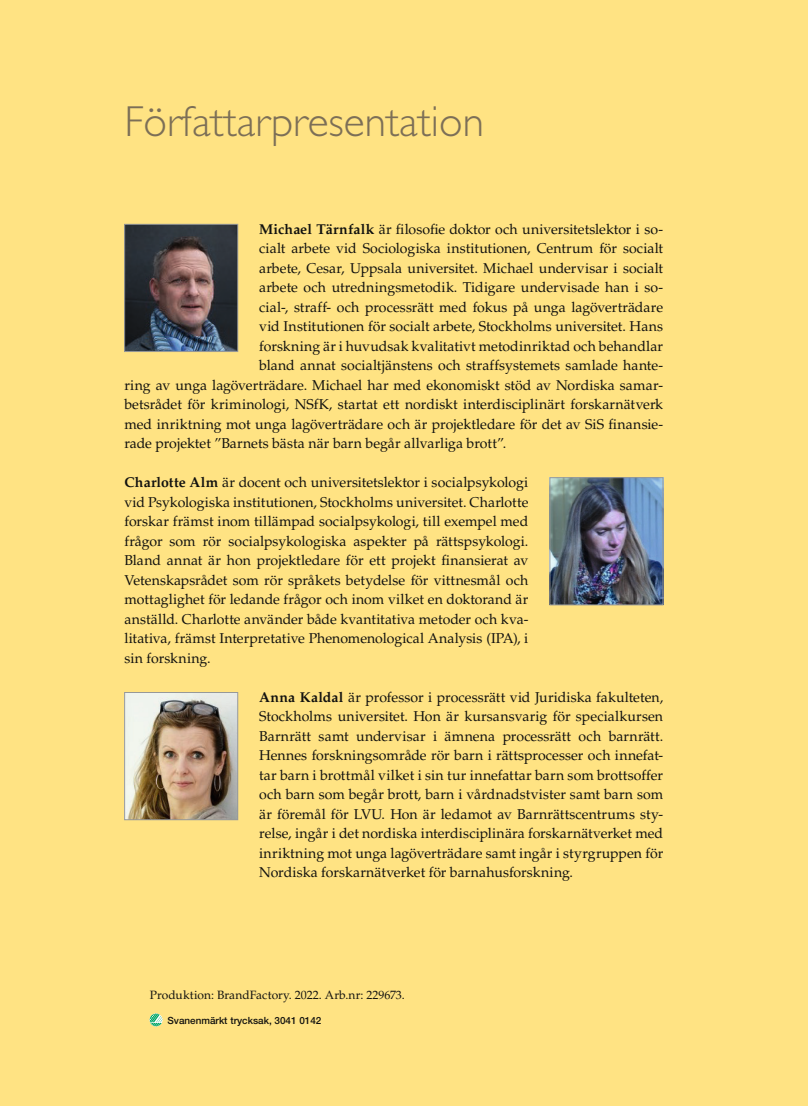
<style>
.page{position:relative;width:808px;height:1106px;background:#ffe383}
.page>*{position:absolute;margin:0;border:0;box-sizing:border-box;transform-origin:0 0}
.t1{font:300 43.5px "Gill Sans Std";color:#7c6f57}
.t2{font:14.25px/19.5px "Palatino LT Std";letter-spacing:.005em;color:#11110f;text-align:justify}
.t3{font:12px "Palatino LT Std";letter-spacing:.005em;color:#11110f}
.t4{font:500 9.9px "Helvetica Neue LT Std";color:#11110f}
.s1{font-weight:700}
</style>
<div class="page">
<svg style="left:150px;top:1013px;width:12px;height:13px"></svg>
<img style="left:126px;top:226px;width:110px;height:124px">
<div style="left:124px;top:224px;width:114px;height:128px;border:1px solid #979998"></div>
<img style="left:126px;top:694px;width:110px;height:124px">
<div style="left:124px;top:692px;width:114px;height:128px;border:1px solid #979998"></div>
<img style="left:552px;top:479px;width:109px;height:124px">
<div style="left:550px;top:477px;width:113px;height:128px;border:1px solid #979998"></div>
<h1 class="t1" style="left:124px;top:97px;width:361px">Författarpresentation</h1>
<p class="t2" style="left:259px;top:219px;width:405px"><span class="s1">Michael Tärnfalk</span> är filosofie doktor och universitetslektor i so-</p>
<p class="t2" style="left:259px;top:239px;width:405px">cialt arbete vid Sociologiska institutionen, Centrum för socialt</p>
<p class="t2" style="left:259px;top:258px;width:405px">arbete, Cesar, Uppsala universitet. Michael undervisar i socialt</p>
<p class="t2" style="left:259px;top:278px;width:405px">arbete och utredningsmetodik. Tidigare undervisade han i so-</p>
<p class="t2" style="left:259px;top:297px;width:405px">cial-, straff- och processrätt med fokus på unga lagöverträdare</p>
<p class="t2" style="left:259px;top:317px;width:405px">vid Institutionen för socialt arbete, Stockholms universitet. Hans</p>
<p class="t2" style="left:259px;top:336px;width:405px">forskning är i huvudsak kvalitativt metodinriktad och behandlar</p>
<p class="t2" style="left:259px;top:356px;width:405px">bland annat socialtjänstens och straffsystemets samlade hante-</p>
<p class="t2" style="left:124px;top:375px;width:540px">ring av unga lagöverträdare. Michael har med ekonomiskt stöd av Nordiska samar-</p>
<p class="t2" style="left:124px;top:395px;width:540px">betsrådet för kriminologi, NSfK, startat ett nordiskt interdisciplinärt forskarnätverk</p>
<p class="t2" style="left:124px;top:414px;width:540px">med inriktning mot unga lagöverträdare och är projektledare för det av SiS finansie-</p>
<p class="t2" style="left:124px;top:434px;width:383px">rade projektet ”Barnets bästa när barn begår allvarliga brott”.</p>
<p class="t2" style="left:124px;top:473px;width:405px"><span class="s1">Charlotte Alm</span> är docent och universitetslektor i socialpsykologi vid Psykologiska institutionen, Stockholms universitet. Charlotte forskar främst inom tillämpad socialpsykologi, till exempel med frågor som rör socialpsykologiska aspekter på rättspsykologi.<br>Bland annat är hon projektledare för ett projekt finansierat av Vetenskapsrådet som rör språkets betydelse för vittnesmål och mottaglighet för ledande frågor och inom vilket en doktorand är anställd. Charlotte använder både kvantitativa metoder och kva&shy;litativa, främst Interpretative Phenomenological Analysis (IPA), i sin forskning.</p>
<p class="t2" style="left:259px;top:687px;width:405px"><span class="s1">Anna Kaldal</span> är professor i processrätt vid Juridiska fakulteten, Stockholms universitet. Hon är kursansvarig för specialkursen Barnrätt samt undervisar i ämnena processrätt och barnrätt.<br>Hennes forskningsområde rör barn i rättsprocesser och innefat&shy;tar barn i brottmål vilket i sin tur innefattar barn som brottsoffer och barn som begår brott, barn i vårdnadstvister samt barn som är föremål för LVU. Hon är ledamot av Barnrättscentrums sty&shy;relse, ingår i det nordiska interdisciplinära forskarnätverket med inriktning mot unga lagöverträdare samt ingår i styrgruppen för Nordiska forskarnätverket för barnahusforskning.</p>
<p class="t3" style="left:150px;top:987px;width:256px">Produktion: BrandFactory. 2022. Arb.nr: 229673.</p>
<p class="t4" style="left:167px;top:1014px;width:155px">Svanenmärkt trycksak, 3041 0142</p>
</div>
